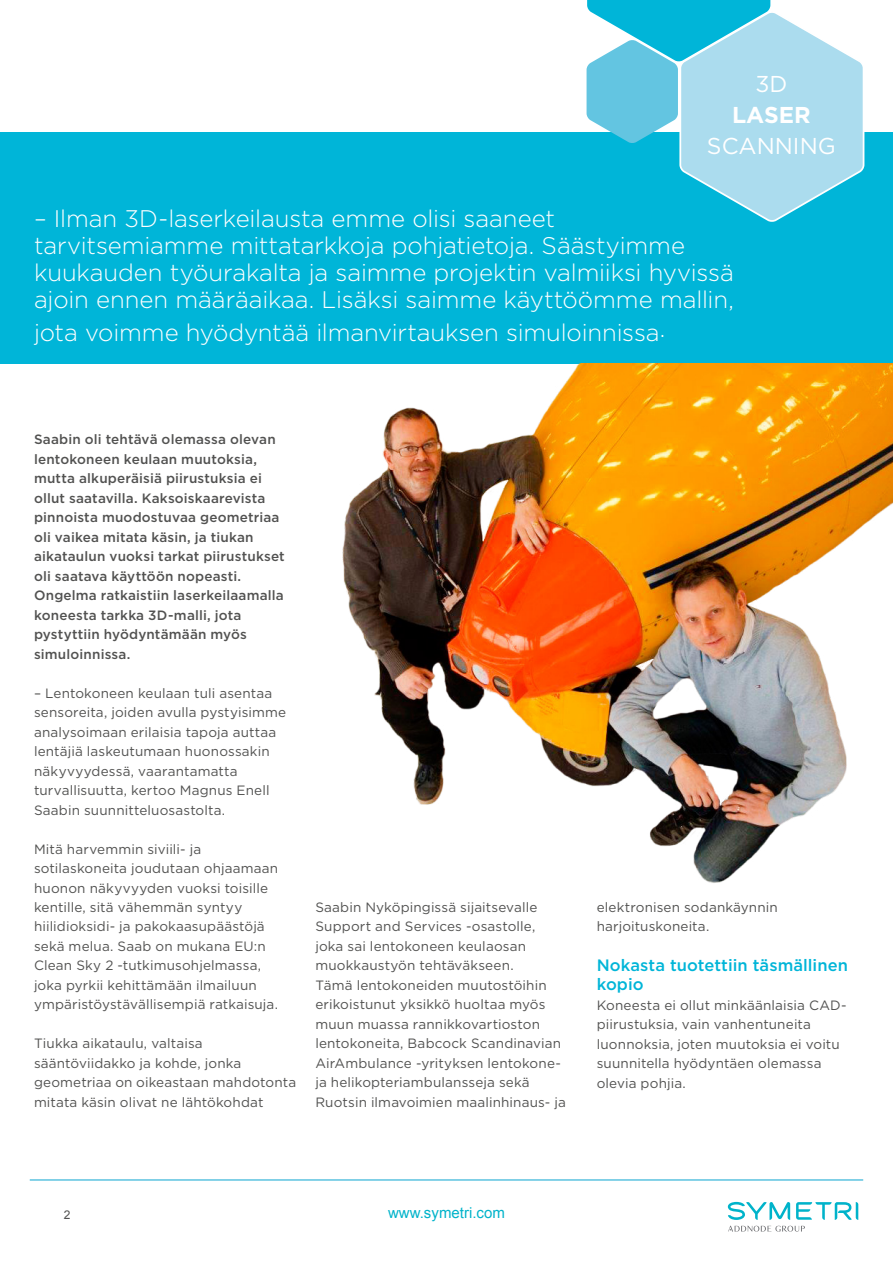
<style>
.page{position:relative;width:893px;height:1263px;background:#fff}
.page>*{position:absolute;margin:0;border:0;box-sizing:border-box;transform-origin:0 0}
.t1{font:300 24px/27px "Gotham";letter-spacing:-.005em;color:#fff}
.t2{font:22.95px "Gotham";color:#fff}
.t3{font:700 22.95px "Gotham";color:#fff}
.t4{font:500 16.5px/19.5px "Gotham";letter-spacing:.005em;color:#00b5d8}
.t5{font:15px "Arial";color:#00b3ca}
.t6{font:13.5px/19.5px "Gotham";letter-spacing:.01em;color:#525251}
.t7{font:500 13.5px/19.5px "Gotham";letter-spacing:.01em;color:#525251}
.t8{font:12px "Arial";color:#525251}
</style>
<div class="page">
<hr style="left:30px;top:1179px;width:833px;height:2px;background:#5cc3e0">
<div style="left:0;top:132px;width:893px;height:231px;background:#00b5d8"></div>
<svg style="left:728px;top:1226px;width:77px;height:5px"></svg>
<svg style="left:728px;top:1202px;width:62px;height:18px"></svg>
<svg style="left:796px;top:1202px;width:62px;height:18px"></svg>
<img style="left:315px;top:363px;width:578px;height:520px">
<svg style="left:587px;top:0;width:278px;height:222px"></svg>
<h2 class="t2" style="left:755px;top:70px;width:34px">3D</h2>
<h2 class="t3" style="left:732px;top:101px;width:80px">LASER</h2>
<h2 class="t2" style="left:707px;top:132px;width:130px">SCANNING</h2>
<h1 class="t1" style="left:34px;top:205px;width:701px">– Ilman 3D-laserkeilausta emme olisi saaneet tarvitsemiamme mittatarkkoja pohjatietoja. Säästyimme kuukauden työurakalta ja saimme projektin valmiiksi hyvissä ajoin ennen määräaikaa. Lisäksi saimme käyttöömme mallin,</h1>
<h1 class="t1" style="left:34px;top:319px;width:633px">jota voimme hyödyntää ilmanvirtauksen simuloinnissa.</h1>
<p class="t7" style="left:34px;top:429px;width:252px">Saabin oli tehtävä olemassa olevan lentokoneen keulaan muutoksia, mutta alkuperäisiä piirustuksia ei ollut saatavilla. Kaksoiskaarevista pinnoista muodostuvaa geometriaa oli vaikea mitata käsin, ja tiukan aikataulun vuoksi tarkat piirustukset oli saatava käyttöön nopeasti.<br>Ongelma ratkaistiin laserkeilaamalla koneesta tarkka 3D-malli, jota pystyttiin hyödyntämään myös simuloinnissa.</p>
<p class="t6" style="left:34px;top:683px;width:254px">– Lentokoneen keulaan tuli asentaa sensoreita, joiden avulla pystyisimme analysoimaan erilaisia tapoja auttaa lentäjiä laskeutumaan huonossakin näkyvyydessä, vaarantamatta turvallisuutta, kertoo Magnus Enell Saabin suunnitteluosastolta.</p>
<p class="t6" style="left:34px;top:839px;width:246px">Mitä harvemmin siviili- ja sotilaskoneita joudutaan ohjaamaan huonon näkyvyyden vuoksi toisille kentille, sitä vähemmän syntyy hiilidioksidi- ja pakokaasupäästöjä sekä melua. Saab on mukana EU:n Clean Sky 2 -tutkimusohjelmassa, joka pyrkii kehittämään ilmailuun ympäristöystävällisempiä ratkaisuja.</p>
<p class="t6" style="left:34px;top:1034px;width:264px">Tiukka aikataulu, valtaisa sääntöviidakko ja kohde, jonka geometriaa on oikeastaan mahdotonta mitata käsin olivat ne lähtökohdat</p>
<p class="t6" style="left:315px;top:897px;width:252px">Saabin Nyköpingissä sijaitsevalle Support and Services -osastolle, joka sai lentokoneen keulaosan muokkaustyön tehtäväkseen.<br>Tämä lentokoneiden muutostöihin erikoistunut yksikkö huoltaa myös muun muassa rannikkovartioston lentokoneita, Babcock Scandinavian AirAmbulance -yrityksen lentokone&shy;ja helikopteriambulansseja sekä Ruotsin ilmavoimien maalinhinaus- ja</p>
<p class="t6" style="left:597px;top:897px;width:183px">elektronisen sodankäynnin harjoituskoneita.</p>
<p class="t4" style="left:597px;top:955px;width:253px">Nokasta tuotettiin täsmällinen kopio</p>
<p class="t6" style="left:597px;top:995px;width:252px">Koneesta ei ollut minkäänlaisia CAD&shy;piirustuksia, vain vanhentuneita luonnoksia, joten muutoksia ei voitu suunnitella hyödyntäen olemassa olevia pohjia.</p>
<p class="t8" style="left:64px;top:1206px;width:8px">2</p>
<p class="t5" style="left:388px;top:1203px;width:118px">www.symetri.com</p>
</div>
